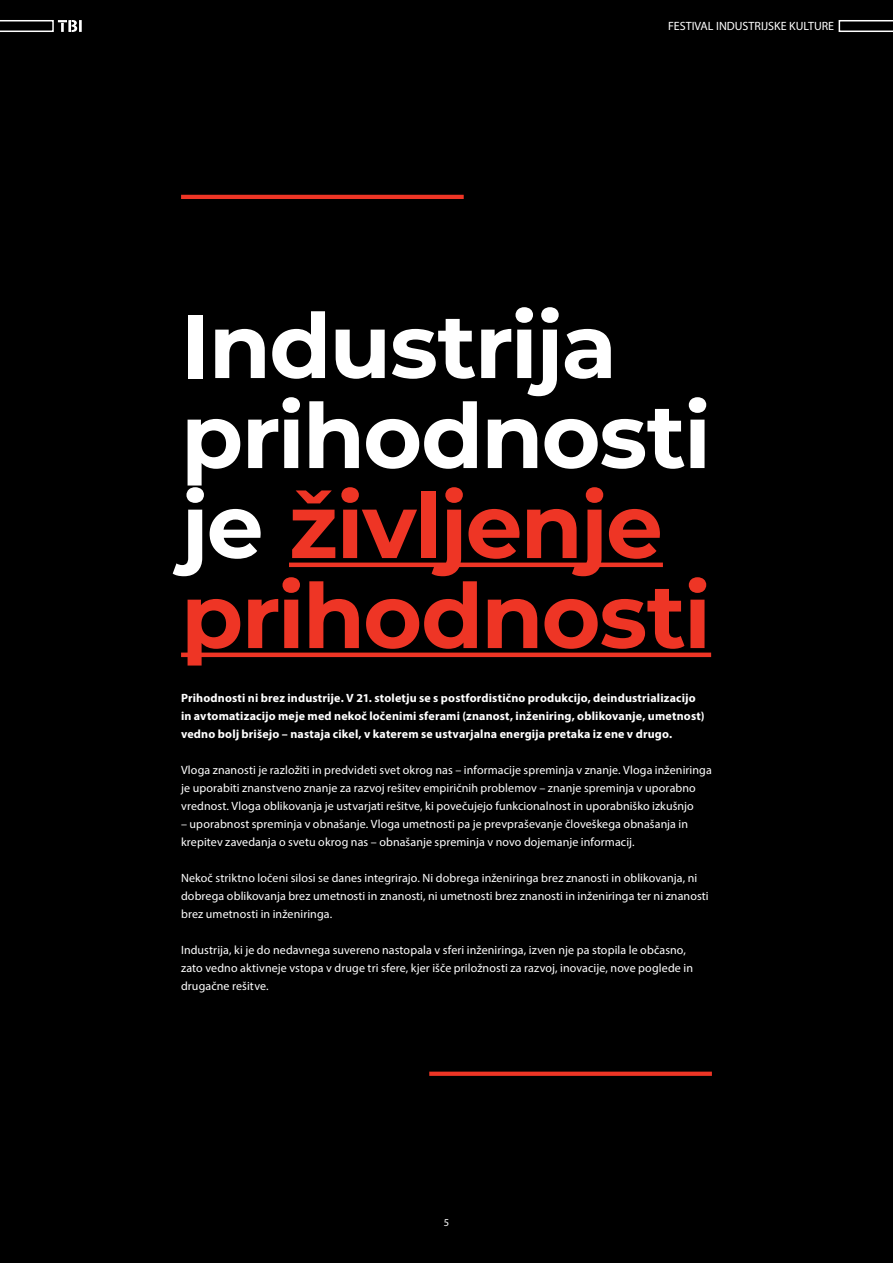
<style>
.page{position:relative;width:893px;height:1263px;background:#000}
.page>*{position:absolute;margin:0;border:0;box-sizing:border-box;transform-origin:0 0}
.t1{font:700 90px/90px "Montserrat";letter-spacing:-.02em;color:#fff}
.t2{font:12px/18px "Myriad Pro";letter-spacing:.005em;color:#fff}
.t3{font:700 12px/18px "Myriad Pro";letter-spacing:.015em;color:#fff}
.t4{font:10.5px "Myriad Pro";color:#fff}
.s1{color:#ee3525}
</style>
<div class="page">
<hr style="left:289px;top:563px;width:374px;height:4px;background:#ee3525">
<hr style="left:181px;top:653px;width:530px;height:4px;background:#ee3525">
<div style="left:429px;top:1071px;width:283px;height:5px;background:#ee3525"></div>
<hr style="left:181px;top:195px;width:283px;height:4px;background:#ee3525">
<svg style="left:0;top:20px;width:893px;height:12px"></svg>
<p class="t2" style="left:668px;top:17px;width:168px">FESTIVAL INDUSTRIJSKE KULTURE</p>
<h1 class="t1" style="left:181px;top:297px;width:531px">Industrija prihodnosti je <span class="s1">življenje prihodnosti</span></h1>
<p class="t3" style="left:181px;top:689px;width:525px">Prihodnosti ni brez industrije. V 21. stoletju se s postfordistično produkcijo, deindustrializacijo in avtomatizacijo meje med nekoč ločenimi sferami (znanost, inženiring, oblikovanje, umetnost) vedno bolj brišejo – nastaja cikel, v katerem se ustvarjalna energija pretaka iz ene v drugo.</p>
<p class="t2" style="left:181px;top:761px;width:532px">Vloga znanosti je razložiti in predvideti svet okrog nas – informacije spreminja v znanje. Vloga inženiringa je uporabiti znanstveno znanje za razvoj rešitev empiričnih problemov – znanje spreminja v uporabno vrednost. Vloga oblikovanja je ustvarjati rešitve, ki povečujejo funkcionalnost in uporabniško izkušnjo</p>
<p class="t2" style="left:181px;top:815px;width:509px">– uporabnost spreminja v obnašanje. Vloga umetnosti pa je prevpraševanje človeškega obnašanja in krepitev zavedanja o svetu okrog nas – obnašanje spreminja v novo dojemanje informacij.</p>
<p class="t2" style="left:181px;top:869px;width:529px">Nekoč striktno ločeni silosi se danes integrirajo. Ni dobrega inženiringa brez znanosti in oblikovanja, ni dobrega oblikovanja brez umetnosti in znanosti, ni umetnosti brez znanosti in inženiringa ter ni znanosti brez umetnosti in inženiringa.</p>
<p class="t2" style="left:181px;top:941px;width:513px">Industrija, ki je do nedavnega suvereno nastopala v sferi inženiringa, izven nje pa stopila le občasno, zato vedno aktivneje vstopa v druge tri sfere, kjer išče priložnosti za razvoj, inovacije, nove poglede in drugačne rešitve.</p>
<p class="t4" style="left:444px;top:1216px;width:7px">5</p>
</div>
